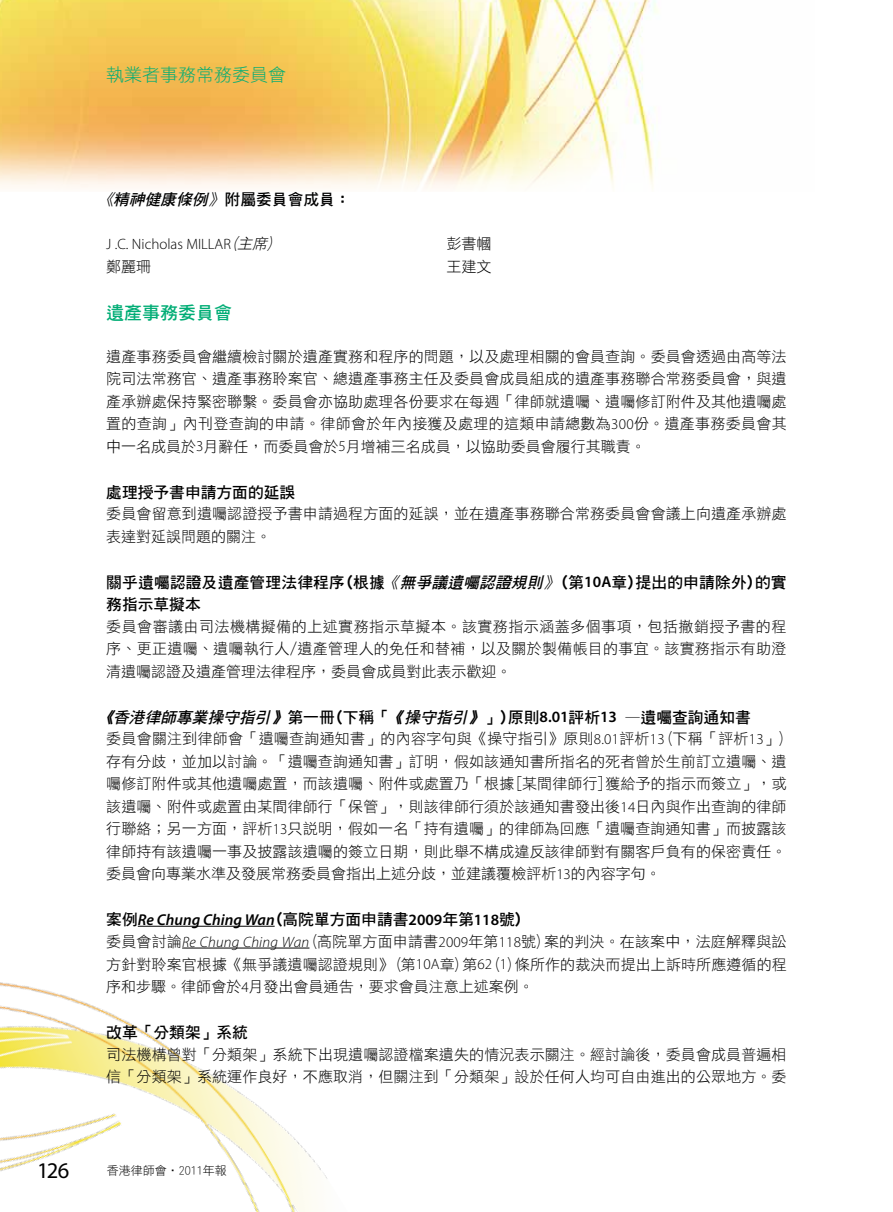
<style>
.page{position:relative;width:893px;height:1212px;background:#fff}
.page>*{position:absolute;margin:0;border:0;box-sizing:border-box;transform-origin:0 0}
.t1{font:22.5px "Myriad Pro";color:#000}
.t2{font:18px "DF Hei Lt HK BF";color:#00ad75}
.t3{font:18px "DF Hei Bd HK BF";color:#00ad75}
.t4{font:15.75px/22.5px "DF Hei Bd HK BF";color:#000}
.t5{font:15px/22.5px "DF Hei Lt HK BF";letter-spacing:.01em;color:#000;text-align:justify}
.t6{font:300 15px "Myriad Pro";color:#000}
.t7{font:12px "DF Hei Lt HK BF";color:#000}
.s1{font-family:"DF Hei Lt HK BF";font-style:italic}
.s2{font-style:italic}
.s3{font-family:"DF Hei Lt HK BF";font-weight:400;font-style:italic}
.s4{font-family:"Myriad Pro";font-weight:300}
.s5{font-family:"Myriad Pro";font-weight:600}
.s6{font-family:"Myriad Pro";font-weight:600;font-style:italic}
.s7{font-family:"Myriad Pro";font-weight:300;font-style:italic}
</style>
<div class="page">
<img style="left:0;top:925px;width:327px;height:287px">
<img style="left:0;top:0;width:659px;height:189px">
<hr style="left:138px;top:926px;width:137px;height:1px;background:#000">
<hr style="left:182px;top:948px;width:127px;height:1px;background:#000">
<p class="t2" style="left:106px;top:66px;width:181px">執業者事務常務委員會</p>
<p class="t4" style="left:99px;top:188px;width:253px"><span class="s1">《</span><span class="s2">精神健康條例</span><span class="s1">》</span>附屬委員會成員：</p>
<p class="t6" style="left:106px;top:236px;width:174px">J .C. Nicholas MILLAR<span class="s3">(主席)</span></p>
<p class="t5" style="left:446px;top:233px;width:46px">彭書幗</p>
<p class="t5" style="left:106px;top:255px;width:46px">鄭麗珊</p>
<p class="t5" style="left:446px;top:255px;width:46px">王建文</p>
<p class="t3" style="left:106px;top:304px;width:127px">遺產事務委員會</p>
<p class="t5" style="left:106px;top:345px;width:682px">遺產事務委員會繼續檢討關於遺產實務和程序的問題，以及處理相關的會員查詢。委員會透過由高等法院司法常務官、遺產事務聆案官、總遺產事務主任及委員會成員組成的遺產事務聯合常務委員會，與遺產承辦處保持緊密聯繫。委員會亦協助處理各份要求在每週「律師就遺囑、遺囑修訂附件及其他遺囑處置的查詢」內刊登查詢的申請。律師會於年內接獲及處理的這類申請總數為<span class="s4">300</span>份。遺產事務委員會其中一名成員於<span class="s4">3</span>月辭任，而委員會於<span class="s4">5</span>月增補三名成員，以協助委員會履行其職責。</p>
<p class="t4" style="left:106px;top:480px;width:190px">處理授予書申請方面的延誤</p>
<p class="t5" style="left:106px;top:503px;width:682px">委員會留意到遺囑認證授予書申請過程方面的延誤，並在遺產事務聯合常務委員會會議上向遺產承辦處表達對延誤問題的關注。</p>
<p class="t4" style="left:106px;top:570px;width:682px">關乎遺囑認證及遺產管理法律程序(根據<span class="s1">《</span><span class="s2">無爭議遺囑認證規則</span><span class="s1">》</span>(第<span class="s5">10A</span>章)提出的申請除外)的實務指示草擬本</p>
<p class="t5" style="left:106px;top:615px;width:682px">委員會審議由司法機構擬備的上述實務指示草擬本。該實務指示涵蓋多個事項，包括撤銷授予書的程序、更正遺囑、遺囑執行人/遺產管理人的免任和替補，以及關於製備帳目的事宜。該實務指示有助澄清遺囑認證及遺產管理法律程序，委員會成員對此表示歡迎。</p>
<p class="t4" style="left:100px;top:705px;width:653px"><span class="s2">《香港律師專業操守指引》</span>第一冊(下稱「<span class="s2">《操守指引》</span>」)原則<span class="s5">8.01</span>評析<span class="s5">13</span> —遺囑查詢通知書</p>
<p class="t5" style="left:106px;top:728px;width:682px">委員會關注到律師會「遺囑查詢通知書」的內容字句與《操守指引》原則<span class="s4">8.01</span>評析<span class="s4">13</span>(下稱「評析<span class="s4">13</span>」)存有分歧，並加以討論。「遺囑查詢通知書」訂明，假如該通知書所指名的死者曾於生前訂立遺囑、遺囑修訂附件或其他遺囑處置，而該遺囑、附件或處置乃「根據[某間律師行]獲給予的指示而簽立」，或該遺囑、附件或處置由某間律師行「保管」，則該律師行須於該通知書發出後<span class="s4">14</span>日內與作出查詢的律師行聯絡；另一方面，評析<span class="s4">13</span>只說明，假如一名「持有遺囑」的律師為回應「遺囑查詢通知書」而披露該律師持有該遺囑一事及披露該遺囑的簽立日期，則此舉不構成違反該律師對有關客戶負有的保密責任。委員會向專業水準及發展常務委員會指出上述分歧，並建議覆檢評析<span class="s4">13</span>的內容字句。</p>
<p class="t4" style="left:106px;top:908px;width:418px">案例<span class="s6">Re Chung Ching Wan</span>(高院單方面申請書<span class="s5">2009</span>年第<span class="s5">118</span>號)</p>
<p class="t5" style="left:106px;top:930px;width:682px">委員會討論<span class="s7">Re Chung Ching Wan</span>(高院單方面申請書<span class="s4">2009</span>年第<span class="s4">118</span>號)案的判決。在該案中，法庭解釋與訟方針對聆案官根據《無爭議遺囑認證規則》(第<span class="s4">10A</span>章)第<span class="s4">62</span>(<span class="s4">1</span>)條所作的裁決而提出上訴時所應遵循的程序和步驟。律師會於<span class="s4">4</span>月發出會員通告，要求會員注意上述案例。</p>
<p class="t4" style="left:106px;top:1020px;width:143px">改革「分類架」系統</p>
<p class="t5" style="left:106px;top:1043px;width:682px">司法機構曾對「分類架」系統下出現遺囑認證檔案遺失的情況表示關注。經討論後，委員會成員普遍相信「分類架」系統運作良好，不應取消，但關注到「分類架」設於任何人均可自由進出的公眾地方。委</p>
<h1 class="t1" style="left:37px;top:1156px;width:34px">126</h1>
<p class="t7" style="left:107px;top:1164px;width:121px">香港律師會•2011年報</p>
</div>
